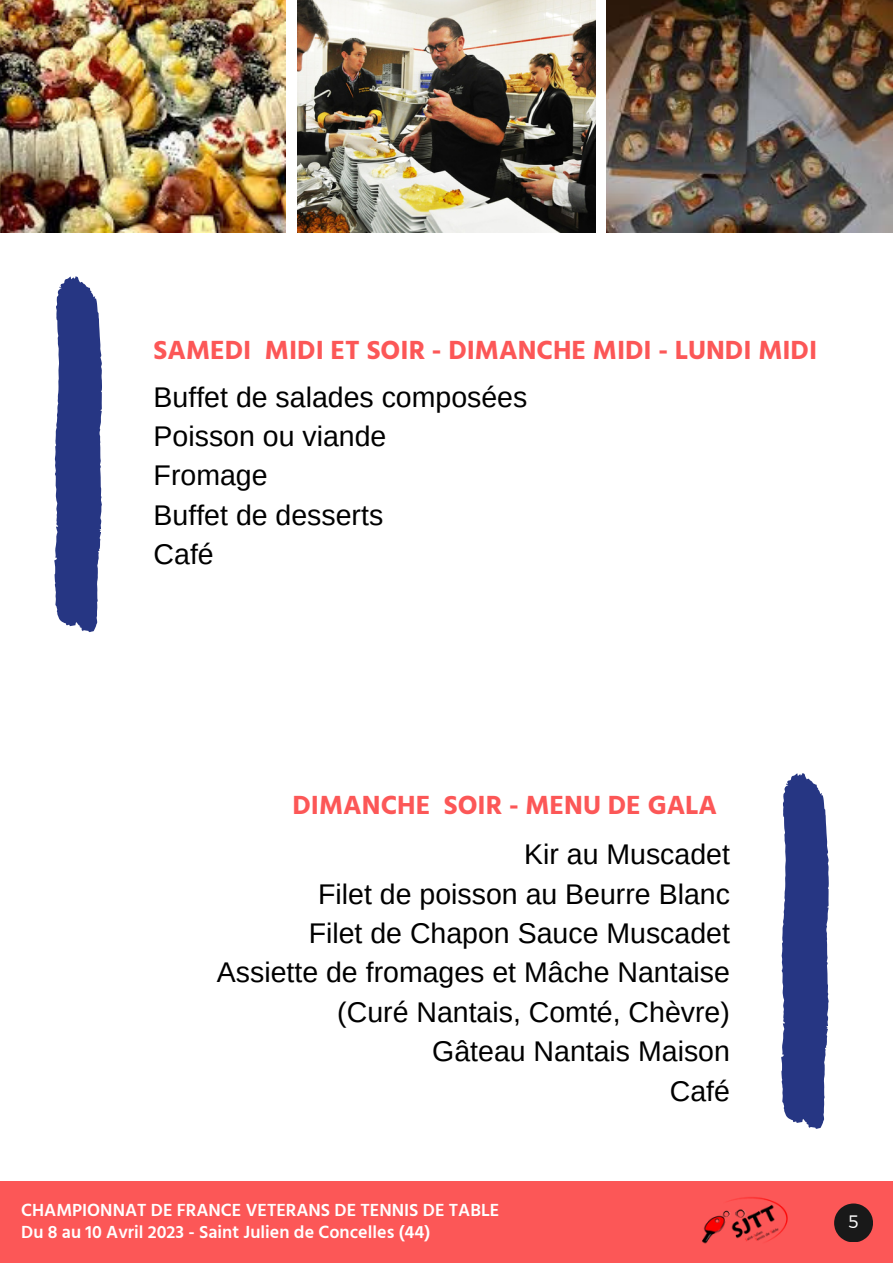
<style>
.page{position:relative;width:893px;height:1264px;background:#fff}
.page>*{position:absolute;margin:0;border:0;box-sizing:border-box;transform-origin:0 0}
.t1{font:28.5px/39.3px "Arimo";color:#000}
.t2{font:700 27px "Hind Siliguri";color:#fc5757}
.t3{font:700 27px "Hind Guntur";color:#fc5757}
.t4{font:600 18px/21.3px "Hind Siliguri";color:#fff}
.t5{font:300 18px "Montserrat";color:#fff}
</style>
<div class="page">
<img style="left:0;top:0;width:286px;height:233px">
<img style="left:297px;top:0;width:298px;height:233px">
<img style="left:606px;top:0;width:286px;height:233px">
<svg style="left:54px;top:276px;width:48px;height:356px;background:#465495"></svg>
<svg style="left:781px;top:773px;width:48px;height:356px;background:#455395"></svg>
<div style="left:0;top:1181px;width:892px;height:81px;background:#fc5757"></div>
<img style="left:702px;top:1197px;width:86px;height:47px">
<svg style="left:834px;top:1203px;width:39px;height:39px"></svg>
<p class="t2" style="left:154px;top:334px;width:665px">SAMEDI MIDI ET SOIR - DIMANCHE MIDI - LUNDI MIDI</p>
<p class="t1" style="left:154px;top:377px;width:375px">Buffet de salades composées<br>Poisson ou viande<br>Fromage<br>Buffet de desserts<br>Café</p>
<p class="t3" style="left:292px;top:788px;width:426px">DIMANCHE SOIR - MENU DE GALA</p>
<p class="t1" style="left:217px;top:834px;width:514px;text-align:right">Kir au Muscadet<br>Filet de poisson au Beurre Blanc<br>Filet de Chapon Sauce Muscadet<br>Assiette de fromages et Mâche Nantaise (Curé Nantais, Comté, Chèvre)<br>Gâteau Nantais Maison<br>Café</p>
<p class="t4" style="left:21px;top:1199px;width:479px">CHAMPIONNAT DE FRANCE VETERANS DE TENNIS DE TABLE<br>Du 8 au 10 Avril 2023 - Saint Julien de Concelles (44)</p>
<p class="t5" style="left:848px;top:1210px;width:12px">5</p>
</div>
